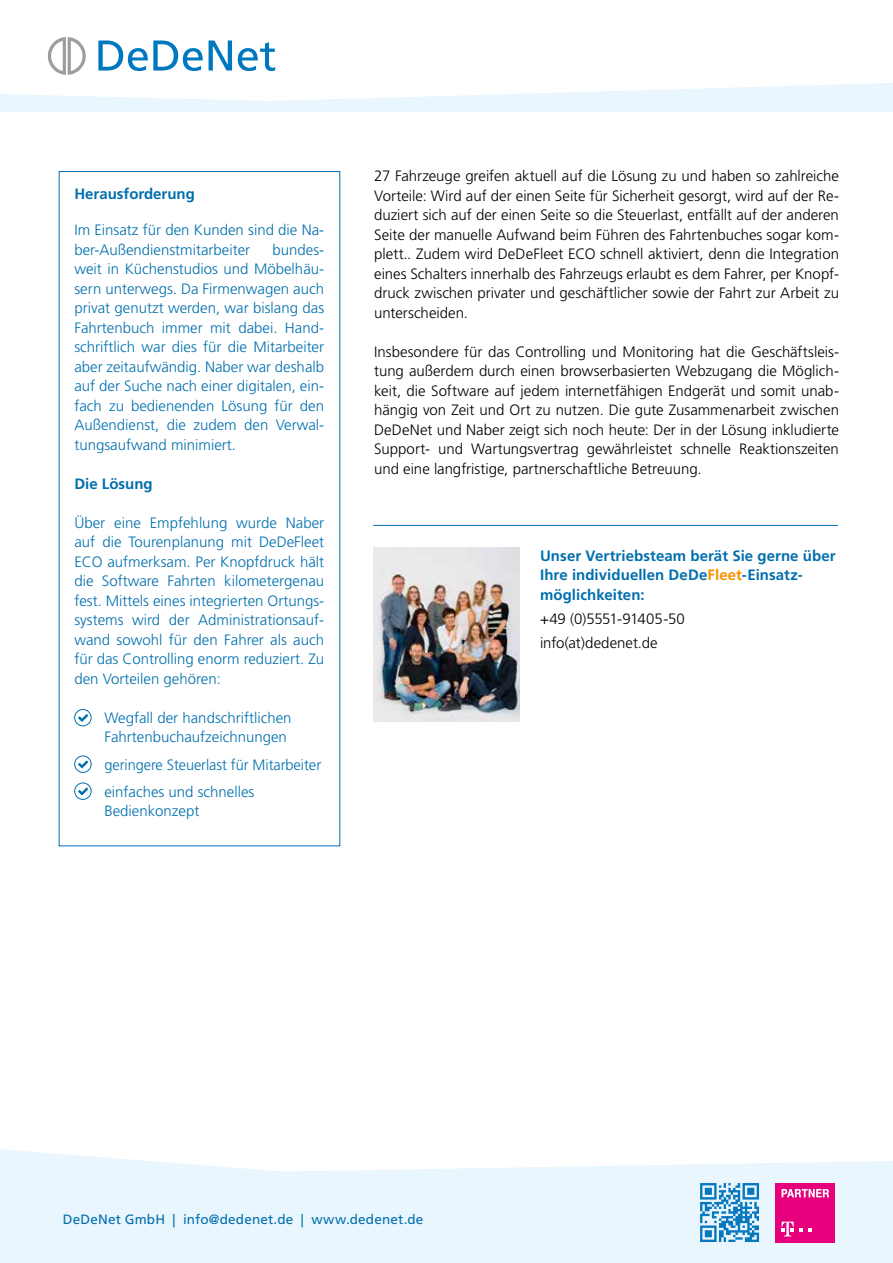
<style>
.page{position:relative;width:893px;height:1263px;background:#fff}
.page>*{position:absolute;margin:0;border:0;box-sizing:border-box;transform-origin:0 0}
.t1{font:300 15px/19.5px "Frutiger LT Std";color:#000;text-align:justify}
.t2{font:300 15px/19.5px "Frutiger LT Std";color:#006fae}
.t3{font:700 15px/19.5px "Frutiger LT Std";letter-spacing:.005em;color:#006fae}
.t4{font:13.5px "Frutiger LT Std";letter-spacing:.015em;color:#006fae}
.s1{color:#f39200}
</style>
<div class="page">
<svg style="left:0;top:1149px;width:893px;height:114px;background:#edf6fd"></svg>
<svg style="left:98px;top:41px;width:105px;height:30px"></svg>
<svg style="left:209px;top:41px;width:23px;height:30px"></svg>
<svg style="left:238px;top:42px;width:37px;height:29px"></svg>
<svg style="left:48px;top:37px;width:38px;height:38px"></svg>
<div style="left:776px;top:1183px;width:59px;height:59px;background:#e6007d"></div>
<svg style="left:781px;top:1221px;width:13px;height:15px"></svg>
<svg style="left:781px;top:1189px;width:48px;height:8px"></svg>
<svg style="left:700px;top:1183px;width:59px;height:59px;background:#6eb2db"></svg>
<svg style="left:0;top:83px;width:893px;height:29px"></svg>
<div style="left:74px;top:709px;width:17px;height:17px;border:1px solid #006fae;border-radius:50%"></div>
<svg style="left:78px;top:714px;width:10px;height:8px"></svg>
<div style="left:74px;top:756px;width:17px;height:17px;border:1px solid #006fae;border-radius:50%"></div>
<svg style="left:78px;top:761px;width:10px;height:7px"></svg>
<div style="left:74px;top:783px;width:17px;height:17px;border:1px solid #006fae;border-radius:50%"></div>
<svg style="left:78px;top:788px;width:10px;height:7px"></svg>
<img style="left:374px;top:548px;width:146px;height:174px">
<hr style="left:373px;top:525px;width:465px;height:1px;background:#006fae">
<p class="t3" style="left:74px;top:185px;width:122px">Herausforderung</p>
<p class="t2" style="left:74px;top:221px;width:251px">Im Einsatz für den Kunden sind die Na&shy;ber-Außendienstmitarbeiter</p>
<p class="t2" style="left:74px;top:240px;width:251px;text-align:justify;text-indent:198px">bundes&shy;weit in Küchenstudios und Möbelhäu&shy;sern unterwegs. Da Firmenwagen auch privat genutzt werden, war bislang das Fahrtenbuch immer mit dabei. Hand&shy;schriftlich war dies für die Mitarbeiter aber zeitaufwändig. Naber war deshalb auf der Suche nach einer digitalen, ein&shy;fach zu bedienenden Lösung für den Außendienst, die zudem den Verwal&shy;tungsaufwand minimiert.</p>
<p class="t3" style="left:74px;top:474px;width:80px">Die Lösung</p>
<p class="t2" style="left:74px;top:513px;width:251px;text-align:justify">Über eine Empfehlung wurde Naber auf die Tourenplanung mit DeDeFleet ECO aufmerksam. Per Knopfdruck hält die Software Fahrten kilometergenau fest. Mittels eines integrierten Ortungs&shy;systems wird der Administrationsauf&shy;wand sowohl für den Fahrer als auch für das Controlling enorm reduziert. Zu den Vorteilen gehören:</p>
<p class="t2" style="left:104px;top:708px;width:189px">Wegfall der handschriftlichen<br>Fahrtenbuchaufzeichnungen</p>
<p class="t2" style="left:104px;top:751px;width:219px;line-height:27px">geringere Steuerlast für Mitarbeiter einfaches und schnelles</p>
<p class="t2" style="left:104px;top:801px;width:97px">Bedienkonzept</p>
<p class="t1" style="left:374px;top:167px;width:466px">27 Fahrzeuge greifen aktuell auf die Lösung zu und haben so zahlreiche Vorteile: Wird auf der einen Seite für Sicherheit gesorgt, wird auf der Re&shy;duziert sich auf der einen Seite so die Steuerlast, entfällt auf der anderen Seite der manuelle Aufwand beim Führen des Fahrtenbuches sogar kom&shy;plett.. Zudem wird DeDeFleet ECO schnell aktiviert, denn die Integration eines Schalters innerhalb des Fahrzeugs erlaubt es dem Fahrer, per Knopf&shy;druck zwischen privater und geschäftlicher sowie der Fahrt zur Arbeit zu unterscheiden.</p>
<p class="t1" style="left:374px;top:342px;width:466px">Insbesondere für das Controlling und Monitoring hat die Geschäftsleis&shy;tung außerdem durch einen browserbasierten Webzugang die Möglich&shy;keit, die Software auf jedem internetfähigen Endgerät und somit unab&shy;hängig von Zeit und Ort zu nutzen. Die gute Zusammenarbeit zwischen DeDeNet und Naber zeigt sich noch heute: Der in der Lösung inkludierte Support- und Wartungsvertrag gewährleistet schnelle Reaktionszeiten und eine langfristige, partnerschaftliche Betreuung.</p>
<p class="t3" style="left:540px;top:546px;width:297px">Unser Vertriebsteam berät Sie gerne über<br>Ihre individuellen DeDe<span class="s1">Fleet</span>-Einsatz&shy;möglichkeiten:</p>
<p class="t1" style="left:540px;top:607px;width:146px;line-height:24px">+49 (0)5551-91405-50 info(at)dedenet.de</p>
<p class="t4" style="left:63px;top:1211px;width:362px">DeDeNet GmbH | info@dedenet.de | www.dedenet.de</p>
</div>
